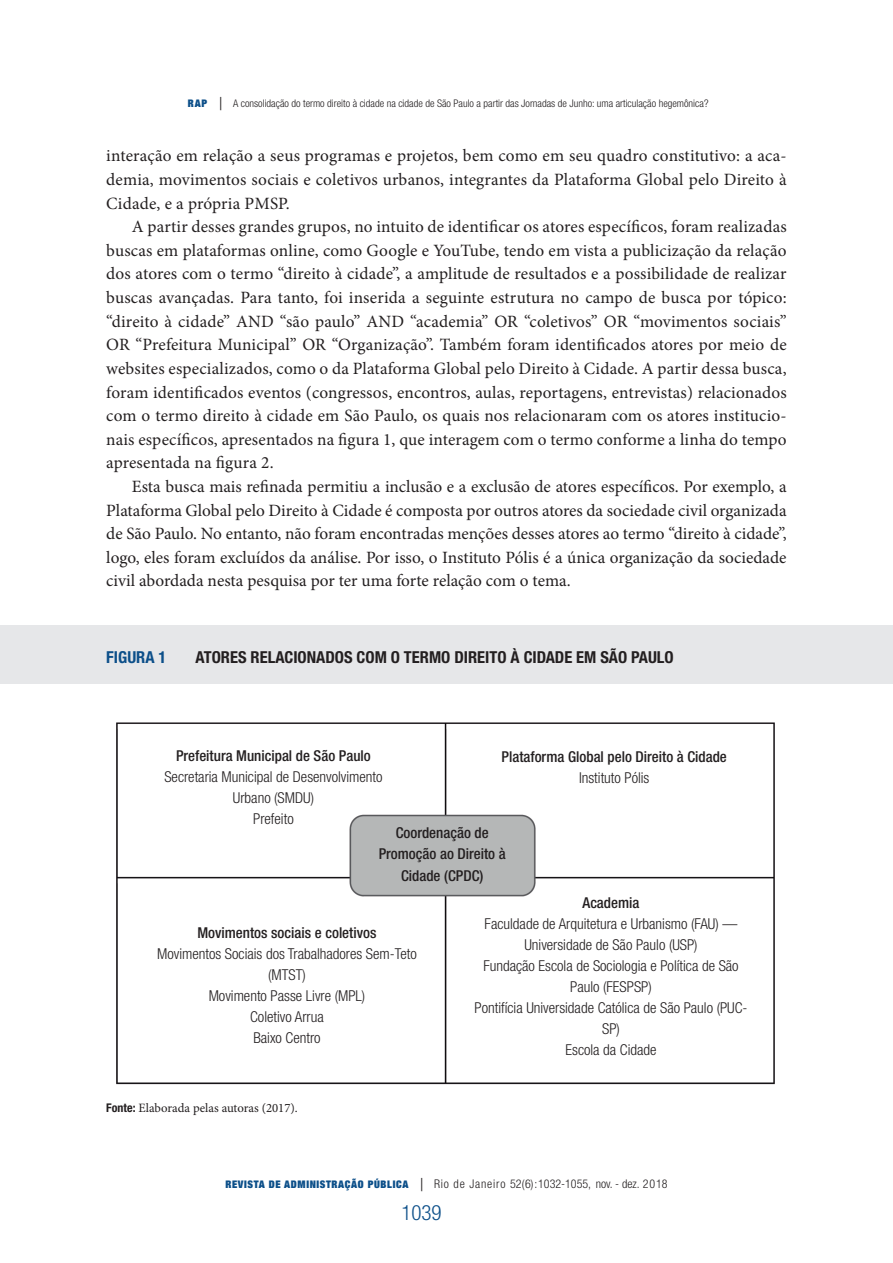
<style>
.page{position:relative;width:893px;height:1263px;background:#fff}
.page>*{position:absolute;margin:0;border:0;box-sizing:border-box;transform-origin:0 0}
.t1{font:300 condensed 21px "Helvetica Neue LT Std";color:#0c4f89}
.texto_3{font:17.25px/23.5px "Minion Pro";letter-spacing:.005em;color:#231f20;text-align:justify}
.tit_tab{font:700 condensed 16.5px "Helvetica Neue LT Std";color:#231f20}
.tit_tab-2{font:700 condensed 16.5px "Helvetica Neue LT Std";color:#0c4f89}
.t2{font:300 condensed 15px/21px "Helvetica Neue LT Std";color:#231f20;text-align:center}
.t3{font:500 condensed 15px/21px "Helvetica Neue LT Std";color:#231f20;text-align:center}
.fonte{font:12.75px "Minion Pro";color:#231f20}
.t4{font:300 condensed 12px "Helvetica Neue LT Std";color:#231f20}
.t5{font:300 condensed 10.5px "Helvetica Neue LT Std";color:#231f20}
.s1{font-family:"Helvetica Neue";font-weight:900;font-stretch:expanded;color:#0c4f89}
.s2{font-size:18px}
.s3{font-weight:500}
.s4{font-weight:300}
.s5{font-family:"Helvetica Neue LT Std";font-weight:700;font-stretch:condensed;font-size:12px}
.s6{font-family:"Helvetica Neue";font-weight:900;font-stretch:expanded;font-size:10.5px;color:#0c4f89}
</style>
<div class="page">
<div style="left:0;top:626px;width:892px;height:58px;background:#e6e7e9"></div>
<img style="left:116px;top:722px;width:659px;height:362px">
<p class="t5" style="left:188px;top:98px;width:522px"><span class="s1">RAP</span> <span class="s2">|</span> A consolidação do termo direito à cidade na cidade de São Paulo a partir das Jornadas de Junho: uma articulação hegemônica?</p>
<p class="texto_3" style="left:106px;top:144px;width:682px">interação em relação a seus programas e projetos, bem como em seu quadro constitutivo: a aca&shy;demia, movimentos sociais e coletivos urbanos, integrantes da Plataforma Global pelo Direito à Cidade, e a própria PMSP.</p>
<p class="texto_3" style="left:106px;top:215px;width:682px;text-indent:26px">A partir desses grandes grupos, no intuito de identificar os atores específicos, foram realizadas buscas em plataformas online, como Google e YouTube, tendo em vista a publicização da relação dos atores com o termo “direito à cidade”, a amplitude de resultados e a possibilidade de realizar buscas avançadas. Para tanto, foi inserida a seguinte estrutura no campo de busca por tópico: “direito à cidade” AND “são paulo” AND “academia” OR “coletivos” OR “movimentos sociais” OR “Prefeitura Municipal” OR “Organização”. Também foram identificados atores por meio de websites especializados, como o da Plataforma Global pelo Direito à Cidade. A partir dessa busca, foram identificados eventos (congressos, encontros, aulas, reportagens, entrevistas) relacionados com o termo direito à cidade em São Paulo, os quais nos relacionaram com os atores institucio&shy;nais específicos, apresentados na figura 1, que interagem com o termo conforme a linha do tempo apresentada na figura 2.</p>
<p class="texto_3" style="left:106px;top:475px;width:682px;text-indent:26px">Esta busca mais refinada permitiu a inclusão e a exclusão de atores específicos. Por exemplo, a Plataforma Global pelo Direito à Cidade é composta por outros atores da sociedade civil organizada de São Paulo. No entanto, não foram encontradas menções desses atores ao termo “direito à cidade”, logo, eles foram excluídos da análise. Por isso, o Instituto Pólis é a única organização da sociedade civil abordada nesta pesquisa por ter uma forte relação com o tema.</p>
<p class="tit_tab-2" style="left:106px;top:648px;width:62px">FIGURA 1</p>
<p class="tit_tab" style="left:196px;top:648px;width:480px">ATORES RELACIONADOS COM O TERMO DIREITO À CIDADE EM SÃO PAULO</p>
<p class="t2" style="left:164px;top:745px;width:220px"><span class="s3">Prefeitura Municipal de São Paulo<br></span>Secretaria Municipal de Desenvolvimento<br>Urbano (SMDU)<br>Prefeito</p>
<p class="t3" style="left:379px;top:822px;width:129px">Coordenação de<br>Promoção ao Direito à<br>Cidade (CPDC)</p>
<p class="t3" style="left:502px;top:746px;width:227px">Plataforma Global pelo Direito à Cidade<br><span class="s4">Instituto Pólis</span></p>
<p class="t2" style="left:157px;top:922px;width:261px"><span class="s3">Movimentos sociais e coletivos<br></span>Movimentos Sociais dos Trabalhadores Sem-Teto (MTST)<br>Movimento Passe Livre (MPL)<br>Coletivo Arrua<br>Baixo Centro</p>
<p class="fonte" style="left:106px;top:1099px;width:193px"><span class="s5">Fonte:</span> Elaborada pelas autoras (2017).</p>
<p class="t2" style="left:474px;top:892px;width:275px"><span class="s3">Academia<br></span>Faculdade de Arquitetura e Urbanismo (FAU) —<br>Universidade de São Paulo (USP)<br>Fundação Escola de Sociologia e Política de São<br>Paulo (FESPSP)<br>Pontifícia Universidade Católica de São Paulo (PUC-<br>SP)<br>Escola da Cidade</p>
<p class="t4" style="left:225px;top:1176px;width:444px"><span class="s6">REVISTA DE ADMINISTRAÇÃO PÚBLICA</span> <span class="s2">|</span> Rio de Janeiro 52(6):1032-1055, nov. - dez. 2018</p>
<p class="t1" style="left:401px;top:1200px;width:42px">1039</p>
</div>
